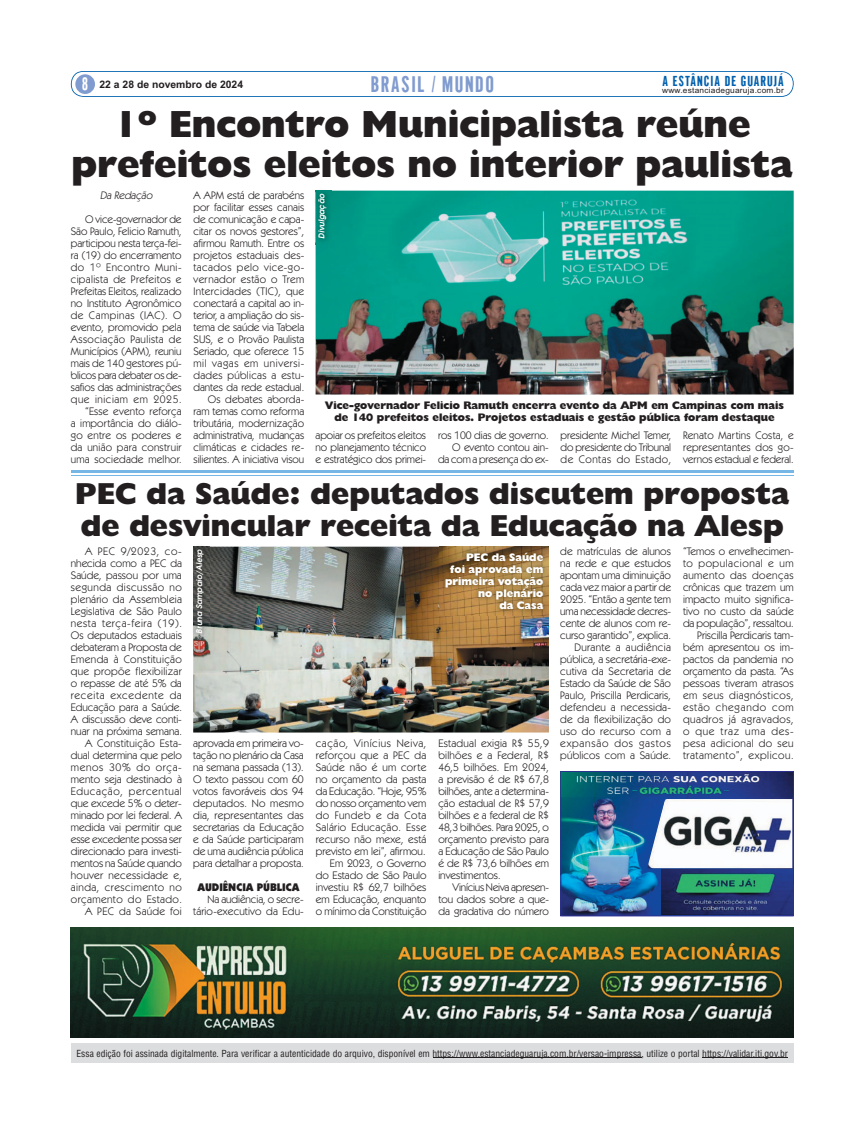
<style>
.page{position:relative;width:865px;height:1134px;background:#fff}
.page>*{position:absolute;margin:0;border:0;box-sizing:border-box;transform-origin:0 0}
.t1{font:800 38px/40px "Humanist 521 BT";color:#231f20;text-align:center}
.t2{font:800 30.5px/32px "Humanist 521 BT";color:#231f20}
.t3{font:21.9px "Gothic CG No 1";letter-spacing:.075em;color:#809bcf}
.t4{font:17.3px "Gothic CG No 1";color:#fff}
.t5{font:14px "Gothic CG No 1";letter-spacing:.075em;color:#0160ae}
.t6{font:11px/12px "Kabel IT Cby BT";color:#231f20;text-align:right}
.t7{font:800 11px/12px "Humanist 521 BT";color:#231f20;text-align:center}
.t8{font:800 11px/12px "Humanist 521 BT";color:#fff;text-align:right}
.t9{font:900 11px "Kabel IT Cby BT";color:#231f20}
.t10{font:italic 11px "Kabel IT Cby BT";color:#231f20}
.t11{font:700 10.4px "Arial";color:#231f20}
.t12{font:9.5px "Switzerland Condensed";color:#231f20}
.t13{font:italic 700 8px "Avalon";color:#fff}
.t14{font:7.9px "Arial";letter-spacing:.025em;color:#231f20;scale:1.06 1}
</style>
<div class="page">
<img style="left:193px;top:547px;width:356px;height:186px">
<svg style="left:71px;top:71px;width:723px;height:26px"></svg>
<div style="left:75px;top:74px;width:20px;height:20px;background:#809bcf;border-radius:50%"></div>
<div style="left:71px;top:1043px;width:723px;height:20px;background:#dcdddf"></div>
<hr style="left:433px;top:1057px;width:208px;height:1px;background:#231f20">
<hr style="left:702px;top:1057px;width:86px;height:1px;background:#231f20">
<img style="left:71px;top:928px;width:723px;height:110px">
<img style="left:560px;top:771px;width:234px;height:145px">
<img style="left:561px;top:773px;width:232px;height:23px">
<img style="left:647px;top:799px;width:145px;height:70px">
<img style="left:661px;top:870px;width:131px;height:44px">
<img style="left:439px;top:547px;width:110px;height:68px">
<img style="left:193px;top:546px;width:16px;height:1px">
<img style="left:193px;top:547px;width:16px;height:92px">
<img style="left:316px;top:191px;width:478px;height:204px">
<img style="left:315px;top:190px;width:17px;height:54px">
<img style="left:316px;top:191px;width:16px;height:53px">
<hr style="left:71px;top:471px;width:723px;height:2px;background:#76b7e5">
<hr style="left:71px;top:475px;width:723px;height:1px;background:#76b7e5">
<h3 class="t4" style="left:82px;top:78px;width:7px">8</h3>
<p class="t11" style="left:100px;top:80px;width:145px">22 a 28 de novembro de 2024</p>
<h3 class="t3" style="left:371px;top:76px;width:125px">BRASIL / MUNDO</h3>
<p class="t5" style="left:663px;top:76px;width:123px">A ESTÂNCIA DE GUARUJÁ</p>
<p class="t14" style="left:662px;top:87px;width:116px">www.estanciadeguaruja.com.br</p>
<h1 class="t1" style="left:72px;top:108px;width:723px">1º Encontro Municipalista reúne prefeitos eleitos no interior paulista</h1>
<p class="t10" style="left:100px;top:191px;width:55px">Da Redação</p>
<p class="t6" style="left:71px;top:214px;width:112px">O vice-governador de<br>São Paulo, Felicio Ramuth, participou nesta terça-fei&shy;ra (19) do encerramento do 1º Encontro Muni&shy;cipalista de Prefeitos e<br>Prefeitas Eleitos, realizado no Instituto Agronômico de Campinas (IAC). O evento, promovido pela<br>Associação Paulista de<br>Municípios (APM), reuniu mais de 140 gestores pú&shy;blicos para debater os de&shy;safios das administrações que iniciam em 2025. “Esse evento reforça<br>a importância do diálo&shy;go entre os poderes e da união para construir uma sociedade melhor.</p>
<p class="t6" style="left:194px;top:190px;width:112px">A APM está de parabéns por facilitar esses canais de comunicação e capa&shy;citar os novos gestores”, afirmou Ramuth. Entre os projetos estaduais des&shy;tacados pelo vice-go&shy;vernador estão o Trem<br>Intercidades (TIC), que conectará a capital ao in&shy;terior, a ampliação do sis&shy;tema de saúde via Tabela<br>SUS, e o Provão Paulista<br>Seriado, que oferece 15 mil vagas em universi&shy;dades públicas a estu&shy;dantes da rede estadual.<br>Os debates aborda&shy;ram temas como reforma tributária, modernização administrativa, mudanças climáticas e cidades re&shy;silientes. A iniciativa visou</p>
<p class="t13" style="left:319px;top:239px;width:47px;rotate:-90deg">Divulgação</p>
<p class="t7" style="left:325px;top:400px;width:460px">Vice-governador Felicio Ramuth encerra evento da APM em Campinas com mais de 140 prefeitos eleitos. Projetos estaduais e gestão pública foram destaque</p>
<p class="t6" style="left:316px;top:430px;width:112px;text-align:justify">apoiar os prefeitos eleitos no planejamento técnico e estratégico dos primei-</p>
<p class="t6" style="left:438px;top:430px;width:112px">ros 100 dias de governo.<br>O evento contou ain-<br>da com a presença do ex-</p>
<p class="t6" style="left:561px;top:430px;width:112px;text-align:justify">presidente Michel Temer, do presidente do Tribunal de Contas do Estado,</p>
<p class="t6" style="left:683px;top:430px;width:112px;text-align:justify">Renato Martins Costa, e representantes dos go&shy;vernos estadual e federal.</p>
<h2 class="t2" style="left:75px;top:481px;width:716px">PEC da Saúde: deputados discutem proposta de desvincular receita da Educação na Alesp</h2>
<p class="t6" style="left:71px;top:546px;width:113px">A PEC 9/2023, co&shy;nhecida como a PEC da<br>Saúde, passou por uma segunda discussão no plenário da Assembleia<br>Legislativa de São Paulo nesta terça-feira (19).<br>Os deputados estaduais debateram a Proposta de<br>Emenda à Constituição que propõe flexibilizar o repasse de até 5% da receita excedente da<br>Educação para a Saúde.<br>A discussão deve conti&shy;nuar na próxima semana.<br>A Constituição Esta&shy;dual determina que pelo menos 30% do orça&shy;mento seja destinado à<br>Educação, percentual que excede 5% o deter&shy;minado por lei federal. A medida vai permitir que esse excedente possa ser direcionado para investi&shy;mentos na Saúde quando houver necessidade e, ainda, crescimento no orçamento do Estado.<br>A PEC da Saúde foi</p>
<p class="t13" style="left:196px;top:634px;width:86px;rotate:-90deg">Bruna Sampaio/Alesp</p>
<p class="t6" style="left:193px;top:738px;width:112px;text-align:justify">aprovada em primeira vo&shy;tação no plenário da Casa na semana passada (13).<br>O texto passou com 60 votos favoráveis dos 94 deputados. No mesmo dia, representantes das secretarias da Educação e da Saúde participaram de uma audiência pública para detalhar a proposta.</p>
<p class="t9" style="left:198px;top:883px;width:104px">AUDIÊNCIA PÚBLICA</p>
<p class="t6" style="left:193px;top:894px;width:112px">Na audiência, o secre&shy;tário-executivo da Edu-</p>
<p class="t8" style="left:445px;top:552px;width:100px">PEC da Saúde<br>foi aprovada em primeira votação no plenário<br>da Casa</p>
<p class="t6" style="left:316px;top:738px;width:112px">cação, Vinícius Neiva, reforçou que a PEC da<br>Saúde não é um corte no orçamento da pasta da Educação. “Hoje, 95% do nosso orçamento vem do Fundeb e da Cota<br>Salário Educação. Esse recurso não mexe, está previsto em lei”, afirmou.<br>Em 2023, o Governo do Estado de São Paulo investiu R$ 62,7 bilhões em Educação, enquanto o mínimo da Constituição</p>
<p class="t6" style="left:438px;top:738px;width:112px;text-align:justify">Estadual exigia R$ 55,9 bilhões e a Federal, R$ 46,5 bilhões. Em 2024, a previsão é de R$ 67,8 bilhões, ante a determina&shy;ção estadual de R$ 57,9 bilhões e a federal de R$ 48,3 bilhões. Para 2025, o orçamento previsto para a Educação de São Paulo é de R$ 73,6 bilhões em investimentos.</p>
<p class="t6" style="left:438px;top:882px;width:112px;text-align:justify;text-indent:14px">Vinícius Neiva apresen&shy;tou dados sobre a que&shy;da gradativa do número</p>
<p class="t6" style="left:560px;top:546px;width:112px">de matrículas de alunos na rede e que estudos apontam uma diminuição cada vez maior a partir de<br>2025. “Então a gente tem uma necessidade decres&shy;cente de alunos com re&shy;curso garantido”, explica.<br>Durante a audiência pública, a secretária-exe&shy;cutiva da Secretaria de<br>Estado da Saúde de São<br>Paulo, Priscilla Perdicaris, defendeu a necessida&shy;de da flexibilização do uso do recurso com a expansão dos gastos públicos com a Saúde.</p>
<p class="t6" style="left:683px;top:546px;width:112px">“Temos o envelhecimen&shy;to populacional e um aumento das doenças crônicas que trazem um impacto muito significa&shy;tivo no custo da saúde da população”, ressaltou.<br>Priscilla Perdicaris tam&shy;bém apresentou os im&shy;pactos da pandemia no orçamento da pasta. “As pessoas tiveram atrasos em seus diagnósticos, estão chegando com quadros já agravados, o que traz uma des&shy;pesa adicional do seu tratamento”, explicou.</p>
<p class="t12" style="left:77px;top:1049px;width:713px">Essa edição foi assinada digitalmente. Para verificar a autenticidade do arquivo, disponível em https://www.estanciadeguaruja.com.br/versao-impressa, utilize o portal https://validar.iti.gov.br</p>
</div>
